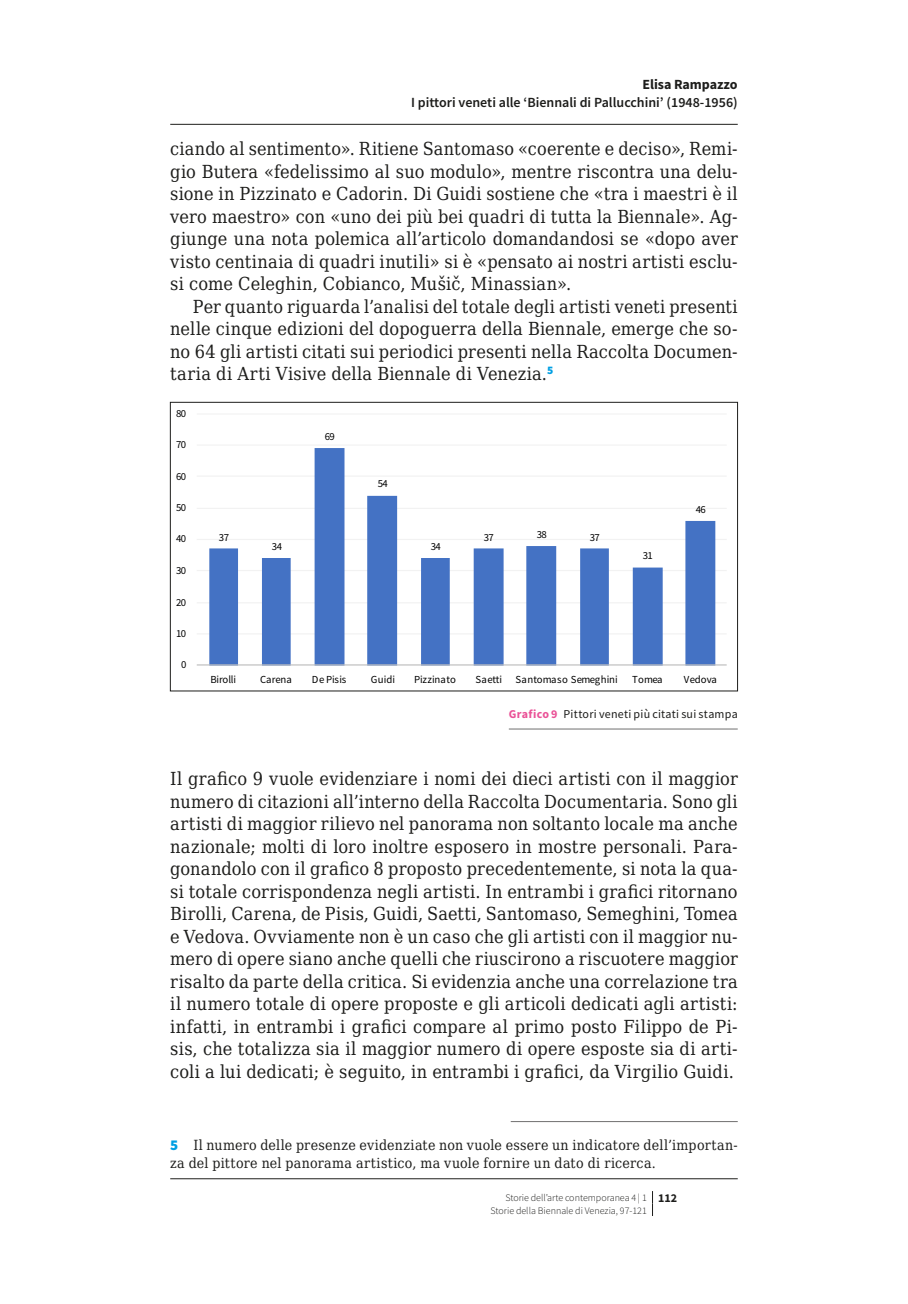
<style>
.page{position:relative;width:908px;height:1304px;background:#fff}
.page>*{position:absolute;margin:0;border:0;box-sizing:border-box;transform-origin:0 0}
.t1{font:18px/22.4px "DejaVu Serif Condensed";letter-spacing:.015em;color:#1d1d1b;text-align:justify}
.t2{font:14px/17.6px "DejaVu Serif Condensed";letter-spacing:.02em;color:#1d1d1b}
.t3{font:600 14px "Source Sans Pro";color:#1d1d1b}
.t4{font:700 14px "Source Sans Pro";color:#1d1d1b}
.t5{font:12px "Source Sans Pro";letter-spacing:.02em;color:#1d1d1b}
.t6{font:10.8px "Source Sans Pro";letter-spacing:-.02em;color:#000}
.t7{font:10.8px "Source Sans Pro";letter-spacing:.01em;color:#000}
.t8{font:10.8px "Source Sans Pro";color:#000}
.t9{font:300 10px/12.4px "Source Sans Pro";color:#1d1d1b}
.s1{font-weight:700;color:#ea5297}
.s2{font-family:"Source Sans Pro";font-weight:900;font-size:15px;color:#009fe3}
.s3{font-weight:700;font-size:12px}
</style>
<div class="page">
<svg style="left:652px;top:1191px;width:1px;height:25px"></svg>
<hr style="left:170px;top:1178px;width:567px;height:1px;background:#1d1d1b">
<hr style="left:508px;top:729px;width:229px;height:1px;background:#706f6f">
<hr style="left:510px;top:1121px;width:227px;height:1px;background:#706f6f">
<hr style="left:197px;top:633px;width:529px;height:1px;background:#f2f2f2">
<hr style="left:197px;top:602px;width:529px;height:1px;background:#f2f2f2">
<hr style="left:197px;top:570px;width:529px;height:1px;background:#f2f2f2">
<hr style="left:197px;top:539px;width:529px;height:1px;background:#f2f2f2">
<hr style="left:197px;top:508px;width:529px;height:1px;background:#f2f2f2">
<hr style="left:197px;top:476px;width:529px;height:1px;background:#f2f2f2">
<hr style="left:197px;top:444px;width:529px;height:2px;background:#f2f2f2">
<hr style="left:197px;top:413px;width:529px;height:2px;background:#f2f2f2">
<svg style="left:209px;top:448px;width:506px;height:216px"></svg>
<hr style="left:197px;top:664px;width:529px;height:2px;background:#bfbfbf">
<div style="left:170px;top:402px;width:567px;height:289px;border:1px solid #1d1d1b"></div>
<hr style="left:170px;top:124px;width:567px;height:1px;background:#1d1d1b">
<p class="t4" style="left:642px;top:75px;width:97px">Elisa Rampazzo</p>
<p class="t3" style="left:411px;top:94px;width:328px">I pittori veneti alle ‘Biennali di Pallucchini’ (1948-1956)</p>
<p class="t1" style="left:170px;top:137px;width:568px">ciando al sentimento». Ritiene Santomaso «coerente e deciso», Remi&shy;gio Butera «fedelissimo al suo modulo», mentre riscontra una delu&shy;sione in Pizzinato e Cadorin. Di Guidi sostiene che «tra i maestri è il vero maestro» con «uno dei più bei quadri di tutta la Biennale». Ag&shy;giunge una nota polemica all’articolo domandandosi se «dopo aver visto centinaia di quadri inutili» si è «pensato ai nostri artisti esclu&shy;si come Celeghin, Cobianco, Mušič, Minassian».</p>
<p class="t1" style="left:170px;top:295px;width:568px;text-indent:23px">Per quanto riguarda l’analisi del totale degli artisti veneti presenti nelle cinque edizioni del dopoguerra della Biennale, emerge che so&shy;no 64 gli artisti citati sui periodici presenti nella Raccolta Documen&shy;taria di Arti Visive della Biennale di Venezia.<sup>5</sup></p>
<p class="t6" style="left:176px;top:407px;width:12px">80</p>
<p class="t6" style="left:176px;top:438px;width:12px">70</p>
<p class="t6" style="left:176px;top:470px;width:12px">60</p>
<p class="t6" style="left:176px;top:501px;width:12px">50</p>
<p class="t6" style="left:176px;top:532px;width:12px">40</p>
<p class="t6" style="left:176px;top:563px;width:12px">30</p>
<p class="t6" style="left:176px;top:595px;width:12px">20</p>
<p class="t6" style="left:176px;top:626px;width:12px">10</p>
<p class="t6" style="left:181px;top:657px;width:7px">0</p>
<p class="t6" style="left:219px;top:531px;width:12px">37</p>
<p class="t6" style="left:272px;top:539px;width:12px">34</p>
<p class="t6" style="left:325px;top:429px;width:12px">69</p>
<p class="t6" style="left:377px;top:477px;width:12px">54</p>
<p class="t6" style="left:430px;top:539px;width:12px">34</p>
<p class="t6" style="left:483px;top:531px;width:12px">37</p>
<p class="t6" style="left:536px;top:527px;width:12px">38</p>
<p class="t6" style="left:589px;top:531px;width:12px">37</p>
<p class="t6" style="left:642px;top:549px;width:12px">31</p>
<p class="t6" style="left:695px;top:502px;width:12px">46</p>
<p class="t6" style="left:210px;top:673px;width:27px">Birolli</p>
<p class="t6" style="left:260px;top:673px;width:33px">Carena</p>
<p class="t6" style="left:312px;top:673px;width:36px">De Pisis</p>
<p class="t6" style="left:370px;top:673px;width:26px">Guidi</p>
<p class="t8" style="left:414px;top:673px;width:43px">Pizzinato</p>
<p class="t7" style="left:475px;top:673px;width:143px">Saetti Santomaso Semeghini</p>
<p class="t6" style="left:632px;top:673px;width:32px">Tomea</p>
<p class="t6" style="left:683px;top:673px;width:34px">Vedova</p>
<p class="t5" style="left:508px;top:706px;width:230px"><span class="s1">Grafico 9</span> Pittori veneti più citati sui stampa</p>
<p class="t1" style="left:170px;top:767px;width:568px">Il grafico 9 vuole evidenziare i nomi dei dieci artisti con il maggior numero di citazioni all’interno della Raccolta Documentaria. Sono gli artisti di maggior rilievo nel panorama non soltanto locale ma anche nazionale; molti di loro inoltre esposero in mostre personali. Para&shy;gonandolo con il grafico 8 proposto precedentemente, si nota la qua&shy;si totale corrispondenza negli artisti. In entrambi i grafici ritornano Birolli, Carena, de Pisis, Guidi, Saetti, Santomaso, Semeghini, Tomea e Vedova. Ovviamente non è un caso che gli artisti con il maggior nu&shy;mero di opere siano anche quelli che riuscirono a riscuotere maggior risalto da parte della critica. Si evidenzia anche una correlazione tra il numero totale di opere proposte e gli articoli dedicati agli artisti: infatti, in entrambi i grafici compare al primo posto Filippo de Pi&shy;sis, che totalizza sia il maggior numero di opere esposte sia di arti&shy;coli a lui dedicati; è seguito, in entrambi i grafici, da Virgilio Guidi.</p>
<p class="t2" style="left:170px;top:1136px;width:568px"><span class="s2">5</span> Il numero delle presenze evidenziate non vuole essere un indicatore dell’importan&shy;za del pittore nel panorama artistico, ma vuole fornire un dato di ricerca.</p>
<p class="t9" style="left:490px;top:1191px;width:188px;text-indent:15px">Storie dell’arte contemporanea 4 | 1 <span class="s3">112<br></span>Storie della Biennale di Venezia, 97-121</p>
</div>
